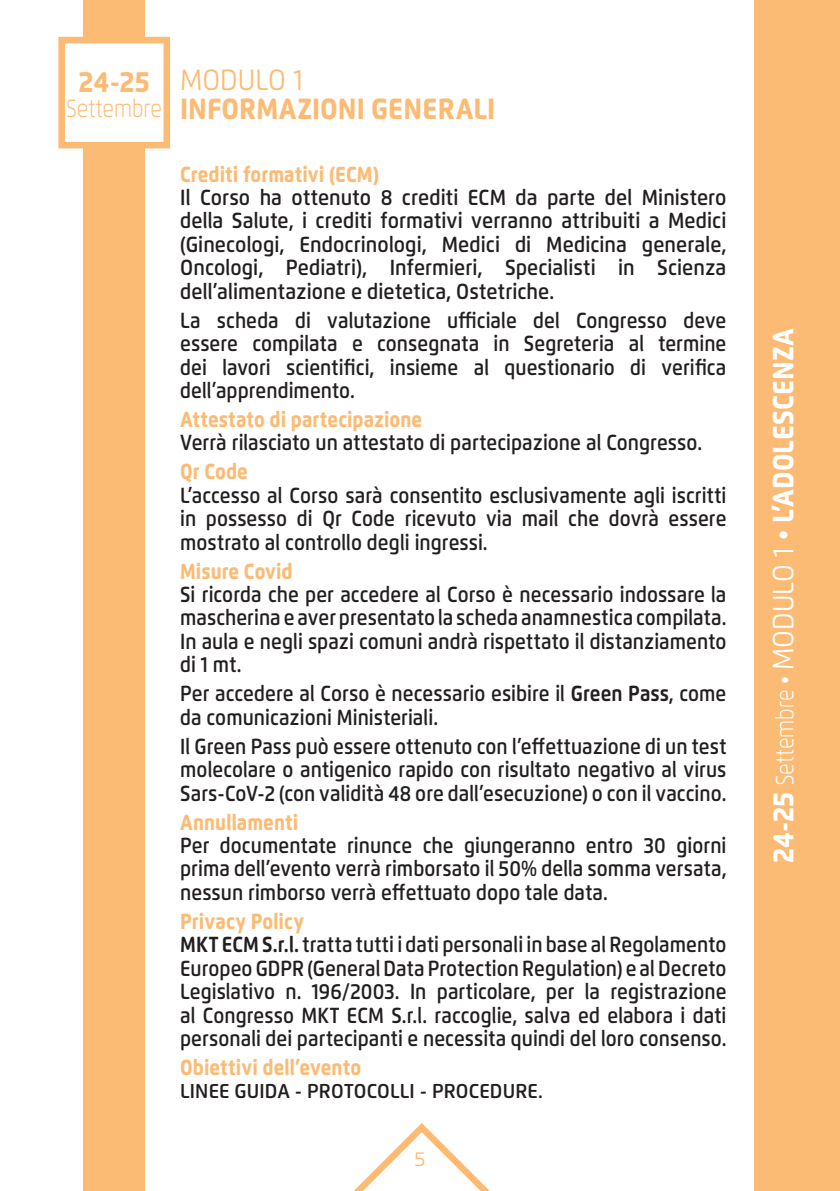
<style>
.page{position:relative;width:840px;height:1191px;background:#fff}
.page>*{position:absolute;margin:0;border:0;box-sizing:border-box;transform-origin:0 0}
.t1{font:800 29.2px "Flexo";color:#fff;scale:.9 1}
.t2{font:800 29.2px "Flexo";color:#fcbb74;scale:.9 1}
.t3{font:29.2px "Flexo";color:#fcbb74;scale:.9 1}
.t4{font:300 24.8px "Flexo";color:#fcbb74;scale:.8 1}
.t5{font:600 21.8px/23.4px "Flexo";letter-spacing:.005em;color:#231f20;text-align:justify;scale:.86 1}
.t6{font:600 21.8px/23.4px "Flexo";letter-spacing:.005em;color:#231f20;text-align:justify;scale:.89 1}
.t7{font:800 21.8px "Flexo";letter-spacing:.005em;color:#fcbb74;scale:.86 1}
.t8{font:600 20px "Flexo";letter-spacing:.01em;color:#231f20;scale:.94 1}
.t9{font:20px "Flexo";color:#fcbb74}
.s1{font-weight:700}
.s2{font-weight:300;font-size:24.8px}
.s3{font-weight:400}
</style>
<div class="page">
<div style="left:83px;top:0;width:62px;height:1191px;background:#fcbb74"></div>
<svg style="left:58px;top:36px;width:113px;height:113px"></svg>
<svg style="left:354px;top:1123px;width:136px;height:68px"></svg>
<div style="left:754px;top:0;width:85px;height:1191px;background:#fcbb74"></div>
<p class="t2" style="left:79px;top:63px;width:81px">24-25</p>
<p class="t4" style="left:66px;top:93px;width:121px">Settembre</p>
<p class="t3" style="left:180px;top:62px;width:137px">MODULO 1</p>
<p class="t2" style="left:180px;top:91px;width:351px">INFORMAZIONI GENERALI</p>
<p class="t7" style="left:180px;top:161px;width:232px">Crediti formativi (ECM)</p>
<p class="t6" style="left:180px;top:186px;width:615px">Il Corso ha ottenuto 8 crediti ECM da parte del Ministero della Salute, i crediti formativi verranno attribuiti a Medici (Ginecologi, Endocrinologi, Medici di Medicina generale, Oncologi, Pediatri), Infermieri, Specialisti in Scienza dell’alimentazione e dietetica, Ostetriche.</p>
<p class="t5" style="left:180px;top:308px;width:636px">La scheda di valutazione ufficiale del Congresso deve essere compilata e consegnata in Segreteria al termine dei lavori scientifici, insieme al questionario di verifica dell’apprendimento.</p>
<p class="t7" style="left:180px;top:406px;width:283px">Attestato di partecipazione</p>
<p class="t5" style="left:180px;top:431px;width:608px">Verrà rilasciato un attestato di partecipazione al Congresso.</p>
<p class="t7" style="left:180px;top:458px;width:80px">Qr Code</p>
<p class="t5" style="left:180px;top:483px;width:636px">L’accesso al Corso sarà consentito esclusivamente agli iscritti in possesso di Qr Code ricevuto via mail che dovrà essere mostrato al controllo degli ingressi.</p>
<p class="t7" style="left:180px;top:557px;width:132px">Misure Covid</p>
<p class="t5" style="left:180px;top:582px;width:636px">Si ricorda che per accedere al Corso è necessario indossare la mascherina e aver presentato la scheda anamnestica compilata.</p>
<p class="t5" style="left:180px;top:629px;width:636px">In aula e negli spazi comuni andrà rispettato il distanziamento di 1 mt.</p>
<p class="t5" style="left:180px;top:682px;width:636px">Per accedere al Corso è necessario esibire il <span class="s1">Green Pass</span>, come da comunicazioni Ministeriali.</p>
<p class="t5" style="left:180px;top:734px;width:636px">Il Green Pass può essere ottenuto con l’effettuazione di un test molecolare o antigenico rapido con risultato negativo al virus Sars-CoV-2 (con validità 48 ore dall’esecuzione) o con il vaccino.</p>
<p class="t7" style="left:180px;top:808px;width:139px">Annullamenti</p>
<p class="t5" style="left:180px;top:833px;width:636px">Per documentate rinunce che giungeranno entro 30 giorni prima dell’evento verrà rimborsato il 50% della somma versata, nessun rimborso verrà effettuato dopo tale data.</p>
<p class="t7" style="left:180px;top:908px;width:145px">Privacy Policy</p>
<p class="t5" style="left:180px;top:932px;width:636px"><span class="s1">MKT ECM S.r.l.</span> tratta tutti i dati personali in base al Regolamento Europeo GDPR (General Data Protection Regulation) e al Decreto Legislativo n. 196/2003. In particolare, per la registrazione al Congresso MKT ECM S.r.l. raccoglie, salva ed elabora i dati personali dei partecipanti e necessita quindi del loro consenso.</p>
<p class="t7" style="left:180px;top:1054px;width:212px">Obiettivi dell’evento</p>
<p class="t8" style="left:180px;top:1079px;width:387px">LINEE GUIDA - PROTOCOLLI - PROCEDURE.</p>
<p class="t9" style="left:414px;top:1146px;width:12px">5</p>
<p class="t1" style="left:765px;top:863px;width:596px;rotate:-90deg">24-25 <span class="s2">Settembre •</span> <span class="s3">MODULO 1 •</span> L’ADOLESCENZA</p>
</div>
